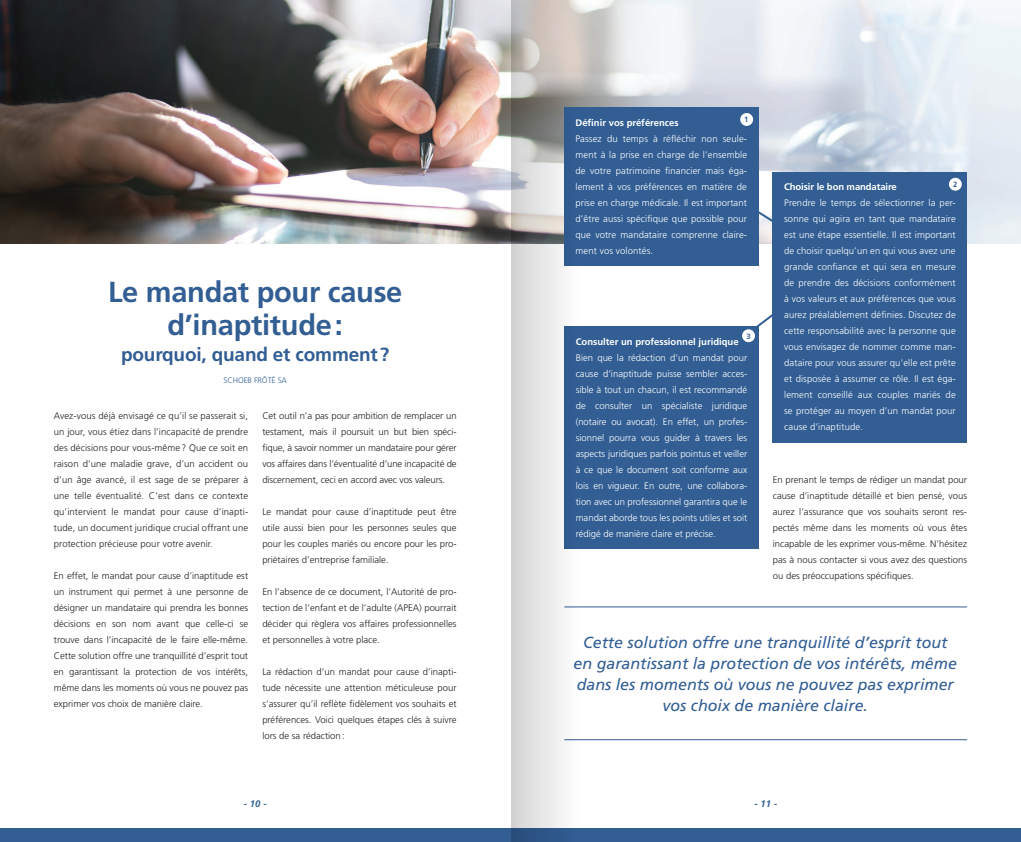
<style>
.page{position:relative;width:1021px;height:842px;background:#fff}
.page>*{position:absolute;margin:0;border:0;box-sizing:border-box;transform-origin:0 0}
.t1{font:700 29px/33px "Frutiger LT Std";letter-spacing:-.01em;color:#325e94;text-align:center}
.t2{font:700 19px "Frutiger LT Std";letter-spacing:-.01em;color:#325e94}
.t3{font:italic 16px/21px "Frutiger LT Std";color:#325e94;text-align:center}
.t4{font:300 9.5px/16px "Frutiger LT Std";color:#231f20;text-align:justify}
.t5{font:300 9.5px/16px "Frutiger LT Std";letter-spacing:.01em;color:#fff;text-align:justify}
.t6{font:700 9.5px "Frutiger LT Std";color:#fff}
.t7{font:italic 700 9.5px "Frutiger LT Std";color:#325e94}
.t8{font:300 8px "Frutiger LT Std";letter-spacing:-.01em;color:#325e94}
.t9{font:700 7.6px "Frutiger LT Std";color:#325e94}
</style>
<div class="page">
<img style="left:0;top:0;width:1020px;height:244px">
<hr style="left:564px;top:607px;width:403px;height:1px;background:#325e94">
<hr style="left:564px;top:739px;width:403px;height:1px;background:#325e94">
<svg style="left:756px;top:186px;width:16px;height:179px"></svg>
<div style="left:564px;top:108px;width:194px;height:158px;background:#325e94"></div>
<div style="left:740px;top:113px;width:13px;height:13px;background:#fff;border-radius:50%"></div>
<div style="left:772px;top:172px;width:195px;height:270px;background:#325e94"></div>
<div style="left:948px;top:178px;width:13px;height:13px;background:#fff;border-radius:50%"></div>
<div style="left:564px;top:326px;width:194px;height:222px;background:#325e94"></div>
<div style="left:742px;top:329px;width:13px;height:13px;background:#fff;border-radius:50%"></div>
<div style="left:0;top:828px;width:1020px;height:14px;background:#325e94"></div>
<svg style="left:511px;top:0;width:67px;height:842px"></svg>
<h1 class="t1" style="left:108px;top:276px;width:296px">Le mandat pour cause d’inaptitude:</h1>
<h2 class="t2" style="left:121px;top:344px;width:270px">pourquoi, quand et comment?</h2>
<p class="t8" style="left:223px;top:375px;width:65px">SCHOEB FRÔTÉ SA</p>
<p class="t4" style="left:54px;top:408px;width:196px">Avez-vous déjà envisagé ce qu’il se passerait si, un jour, vous étiez dans l’incapacité de prendre des décisions pour vous-même ? Que ce soit en raison d’une maladie grave, d’un accident ou d’un âge avancé, il est sage de se préparer à une telle éventualité. C’est dans ce contexte qu’intervient le mandat pour cause d’inapti&shy;tude, un document juridique crucial offrant une protection précieuse pour votre avenir.</p>
<p class="t4" style="left:54px;top:568px;width:196px">En effet, le mandat pour cause d’inaptitude est un instrument qui permet à une personne de désigner un mandataire qui prendra les bonnes décisions en son nom avant que celle-ci se trouve dans l’incapacité de le faire elle-même.<br>Cette solution offre une tranquillité d’esprit tout en garantissant la protection de vos intérêts, même dans les moments où vous ne pouvez pas exprimer vos choix de manière claire.</p>
<p class="t4" style="left:262px;top:408px;width:196px">Cet outil n’a pas pour ambition de remplacer un testament, mais il poursuit un but bien spéci&shy;fique, à savoir nommer un mandataire pour gérer vos affaires dans l’éventualité d’une incapacité de discernement, ceci en accord avec vos valeurs.</p>
<p class="t4" style="left:262px;top:504px;width:196px">Le mandat pour cause d’inaptitude peut être utile aussi bien pour les personnes seules que pour les couples mariés ou encore pour les pro&shy;priétaires d’entreprise familiale.</p>
<p class="t4" style="left:262px;top:584px;width:196px">En l’absence de ce document, l’Autorité de pro&shy;tection de l’enfant et de l’adulte (APEA) pourrait décider qui règlera vos affaires professionnelles et personnelles à votre place.</p>
<p class="t4" style="left:262px;top:664px;width:196px">La rédaction d’un mandat pour cause d’inapti&shy;tude nécessite une attention méticuleuse pour s’assurer qu’il reflète fidèlement vos souhaits et préférences. Voici quelques étapes clés à suivre lors de sa rédaction:</p>
<p class="t9" style="left:744px;top:115px;width:6px">1</p>
<p class="t6" style="left:575px;top:117px;width:105px">Définir vos préférences</p>
<p class="t5" style="left:575px;top:131px;width:173px">Passez du temps à réfléchir non seule&shy;ment à la prise en charge de l’ensemble de votre patrimoine financier mais éga&shy;lement à vos préférences en matière de prise en charge médicale. Il est important d’être aussi spécifique que possible pour que votre mandataire comprenne claire&shy;ment vos volontés.</p>
<p class="t9" style="left:746px;top:331px;width:6px">3</p>
<p class="t6" style="left:575px;top:336px;width:164px">Consulter un professionnel juridique</p>
<p class="t5" style="left:575px;top:349px;width:173px">Bien que la rédaction d’un mandat pour cause d’inaptitude puisse sembler acces&shy;sible à tout un chacun, il est recommandé de consulter un spécialiste juridique (notaire ou avocat). En effet, un profes&shy;sionnel pourra vous guider à travers les aspects juridiques parfois pointus et veiller à ce que le document soit conforme aux lois en vigueur. En outre, une collabora&shy;tion avec un professionnel garantira que le mandat aborde tous les points utiles et soit rédigé de manière claire et précise.</p>
<p class="t9" style="left:953px;top:180px;width:6px">2</p>
<p class="t6" style="left:784px;top:181px;width:114px">Choisir le bon mandataire</p>
<p class="t5" style="left:784px;top:195px;width:173px">Prendre le temps de sélectionner la per&shy;sonne qui agira en tant que mandataire est une étape essentielle. Il est important de choisir quelqu’un en qui vous avez une grande confiance et qui sera en mesure de prendre des décisions conformément à vos valeurs et aux préférences que vous aurez préalablement définies. Discutez de cette responsabilité avec la personne que vous envisagez de nommer comme man&shy;dataire pour vous assurer qu’elle est prête et disposée à assumer ce rôle. Il est éga&shy;lement conseillé aux couples mariés de se protéger au moyen d’un mandat pour cause d’inaptitude.</p>
<p class="t4" style="left:772px;top:472px;width:196px">En prenant le temps de rédiger un mandat pour cause d’inaptitude détaillé et bien pensé, vous aurez l’assurance que vos souhaits seront res&shy;pectés même dans les moments où vous êtes incapable de les exprimer vous-même. N’hésitez pas à nous contacter si vous avez des questions ou des préoccupations spécifiques.</p>
<h3 class="t3" style="left:573px;top:632px;width:385px">Cette solution offre une tranquillité d’esprit tout en garantissant la protection de vos intérêts, même dans les moments où vous ne pouvez pas exprimer vos choix de manière claire.</h3>
<p class="t7" style="left:244px;top:798px;width:25px">- 10 -</p>
<p class="t7" style="left:754px;top:798px;width:25px">- 11 -</p>
</div>
